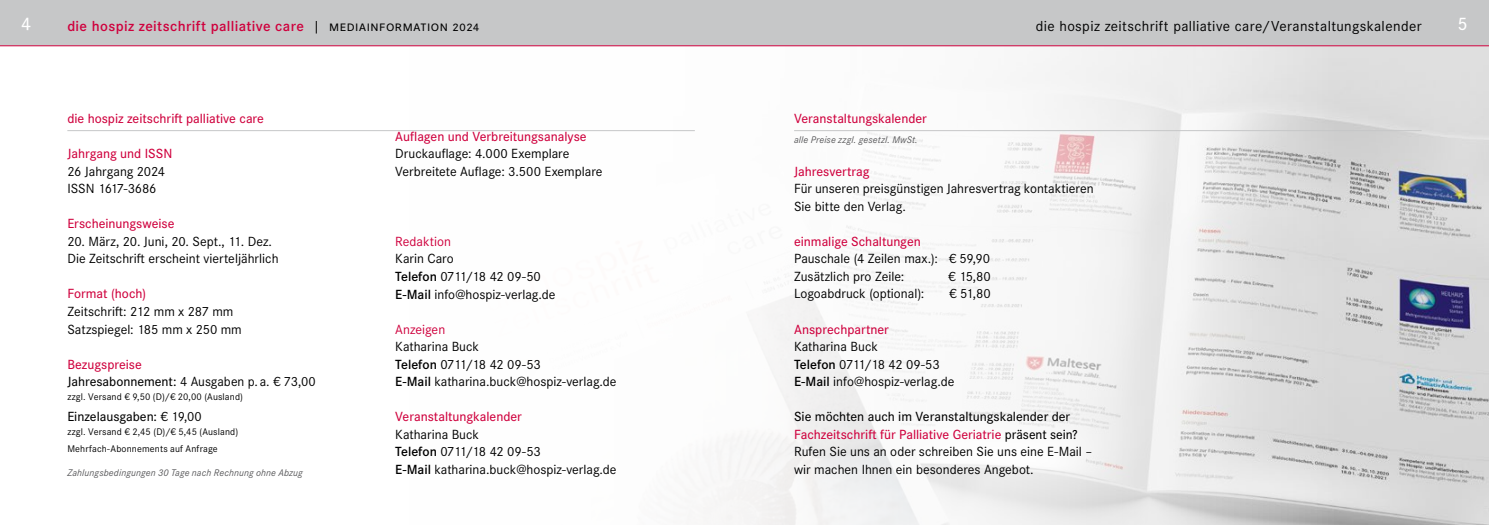
<style>
.page{position:relative;width:1489px;height:525px;background:#fff}
.page>*{position:absolute;margin:0;border:0;box-sizing:border-box;transform-origin:0 0}
.t1{font:500 18.75px "Corporate S";color:#fff}
.t2{font:15px "Corporate S Pro";letter-spacing:.025em;color:#000}
.t3{font:600 15px "Corporate S Pro";letter-spacing:.025em;color:#cf003d}
.t4{font:13.75px/17.5px "Corporate S Pro";color:#000}
.t5{font:500 13.75px "Corporate S Pro";color:#cf003d}
.t6{font:500 13.75px "Corporate S Pro";letter-spacing:-.005em;color:#000}
.t7{font:13.75px "Corporate S Pro";letter-spacing:-.005em;color:#cf003d}
.t8{font:10px/17.5px "Corporate S Pro";letter-spacing:.015em;color:#000}
.t9{font:italic 10px "Corporate S Pro";letter-spacing:.01em;color:#58585a}
.s1{font-weight:400;color:#000}
.s2{font-weight:500;color:#cf003d}
.s3{font-weight:500}
.s4{font-weight:400}
.s5{font-weight:600}
</style>
<div class="page">
<img style="left:409px;top:46px;width:1079px;height:478px">
<div style="left:0;top:0;width:1488px;height:46px;background:#c6c7c8"></div>
<hr style="left:67px;top:130px;width:627px;height:1px;background:#c6c7c8">
<hr style="left:794px;top:130px;width:627px;height:1px;background:#c6c7c8">
<h1 class="t1" style="left:21px;top:12px;width:12px">4</h1>
<p class="t3" style="left:67px;top:15px;width:413px">die hospiz zeitschrift palliative care <span class="s1">| mediainformation 2024</span></p>
<p class="t2" style="left:1035px;top:15px;width:387px">die hospiz zeitschrift palliative care/Veranstaltungskalender</p>
<h1 class="t1" style="left:1457px;top:12px;width:12px">5</h1>
<p class="t5" style="left:67px;top:108px;width:198px">die hospiz zeitschrift palliative care</p>
<p class="t5" style="left:67px;top:143px;width:107px">Jahrgang und ISSN</p>
<p class="t4" style="left:67px;top:161px;width:99px">26 Jahrgang 2024<br>ISSN 1617-3686</p>
<p class="t5" style="left:67px;top:213px;width:109px">Erscheinungsweise</p>
<p class="t4" style="left:67px;top:231px;width:213px">20. März, 20. Juni, 20. Sept., 11. Dez.<br>Die Zeitschrift erscheint vierteljährlich</p>
<p class="t5" style="left:67px;top:283px;width:80px">Format (hoch)</p>
<p class="t4" style="left:67px;top:301px;width:176px">Zeitschrift: 212 mm x 287 mm<br>Satzspiegel: 185 mm x 250 mm</p>
<p class="t4" style="left:67px;top:354px;width:250px"><span class="s2">Bezugspreise<br></span><span class="s3">Jahresabonnement:</span> 4 Ausgaben p. a. € 73,00</p>
<p class="t8" style="left:67px;top:387px;width:177px">zzgl. Versand € 9,50 (D)/€ 20,00 (Ausland)</p>
<p class="t6" style="left:67px;top:406px;width:136px">Einzelausgaben: <span class="s4">€ 19,00</span></p>
<p class="t8" style="left:67px;top:422px;width:172px">zzgl. Versand € 2,45 (D)/€ 5,45 (Ausland)<br>Mehrfach-Abonnements auf Anfrage</p>
<p class="t9" style="left:67px;top:465px;width:237px">Zahlungsbedingungen 30 Tage nach Rechnung ohne Abzug</p>
<p class="t5" style="left:395px;top:126px;width:193px">Auflagen und Verbreitungsanalyse</p>
<p class="t4" style="left:395px;top:144px;width:209px">Druckauflage: 4.000 Exemplare<br>Verbreitete Auflage: 3.500 Exemplare</p>
<p class="t7" style="left:395px;top:231px;width:57px">Redaktion</p>
<p class="t4" style="left:395px;top:249px;width:162px">Karin Caro<br><span class="s5">Telefon</span> 0711/18 42 09-50<br><span class="s5">E-Mail</span> info@hospiz-verlag.de</p>
<p class="t7" style="left:395px;top:319px;width:51px">Anzeigen</p>
<p class="t4" style="left:395px;top:336px;width:223px">Katharina Buck<br><span class="s5">Telefon</span> 0711/18 42 09-53<br><span class="s5">E-Mail</span> katharina.buck@hospiz-verlag.de</p>
<p class="t5" style="left:395px;top:406px;width:128px">Veranstaltungkalender</p>
<p class="t4" style="left:395px;top:424px;width:223px">Katharina Buck<br><span class="s5">Telefon</span> 0711/18 42 09-53<br><span class="s5">E-Mail</span> katharina.buck@hospiz-verlag.de</p>
<p class="t5" style="left:794px;top:108px;width:134px">Veranstaltungskalender</p>
<p class="t9" style="left:794px;top:133px;width:125px">alle Preise zzgl. gesetzl. MwSt.</p>
<p class="t5" style="left:794px;top:161px;width:77px">Jahresvertrag</p>
<p class="t4" style="left:794px;top:179px;width:301px">Für unseren preisgünstigen Jahresvertrag kontaktieren<br>Sie bitte den Verlag.</p>
<p class="t5" style="left:794px;top:231px;width:128px">einmalige Schaltungen</p>
<p class="t4" style="left:794px;top:249px;width:197px">Pauschale (4 Zeilen max.): € 59,90<br>Zusätzlich pro Zeile:</p>
<p class="t4" style="left:948px;top:266px;width:44px">€ 15,80</p>
<p class="t4" style="left:794px;top:284px;width:132px">Logoabdruck (optional):</p>
<p class="t4" style="left:949px;top:284px;width:43px">€ 51,80</p>
<p class="t5" style="left:794px;top:318px;width:96px">Ansprechpartner</p>
<p class="t4" style="left:794px;top:336px;width:162px">Katharina Buck<br><span class="s5">Telefon</span> 0711/18 42 09-53<br><span class="s5">E-Mail</span> info@hospiz-verlag.de</p>
<p class="t4" style="left:794px;top:406px;width:299px"><span class="s3">Sie möchten auch im Veranstaltungskalender der </span><span class="s2">Fachzeitschrift für Palliative Geriatrie</span> <span class="s3">präsent sein?<br></span>Rufen Sie uns an oder schreiben Sie uns eine E-Mail – wir machen Ihnen ein besonderes Angebot.</p>
</div>
